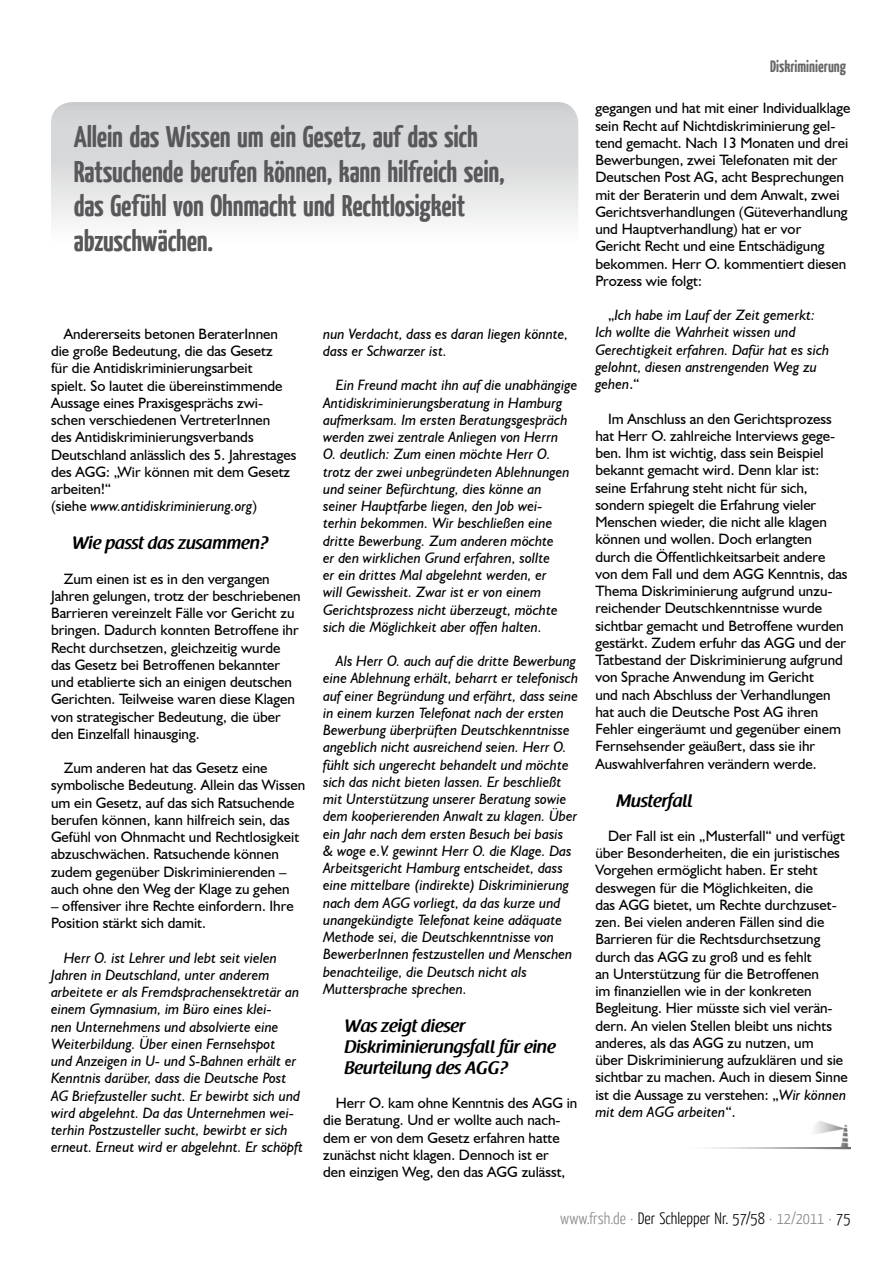
<style>
.page{position:relative;width:893px;height:1263px;background:#fff}
.page>*{position:absolute;margin:0;border:0;box-sizing:border-box;transform-origin:0 0}
.t1{font:700 30px/34.5px "Yanone Kaffeesatz";letter-spacing:-.005em;color:#58585a}
.t2{font:600 18px/21px "Raspoutine";color:#000}
.t3{font:300 16.5px "Yanone Kaffeesatz";color:#000}
.t4{font:700 16.5px "Yanone Kaffeesatz";color:#000}
.t5{font:15px/17.2px "Humanist 521 BT";color:#000}
.t6{font:italic 15px/17.2px "Humanist 521 BT";color:#000}
.s1{font-style:italic}
.s2{font-style:normal}
.s3{color:#87888a}
</style>
<div class="page">
<img style="left:815px;top:1121px;width:35px;height:29px">
<img style="left:709px;top:1147px;width:141px;height:2px">
<svg style="left:51px;top:102px;width:527px;height:119px;background:#dddedf"></svg>
<h1 class="t1" style="left:74px;top:118px;width:432px">Allein das Wissen um ein Gesetz, auf das sich Ratsuchende berufen können, kann hilfreich sein, das Gefühl von Ohnmacht und Rechtlosigkeit abzuschwächen.</h1>
<p class="t5" style="left:51px;top:325px;width:247px;text-indent:13px">Andererseits betonen BeraterInnen die große Bedeutung, die das Gesetz<br>für die Antidiskriminierungsarbeit<br>spielt. So lautet die übereinstimmende Aussage eines Praxisgesprächs zwi&shy;schen verschiedenen VertreterInnen<br>des Antidiskriminierungsverbands Deutschland anlässlich des 5. Jahrestages des AGG: „Wir können mit dem Gesetz arbeiten!“<br>(siehe <span class="s1">www.antidiskriminierung.org</span>)</p>
<p class="t2" style="left:72px;top:533px;width:197px">Wie passt das zusammen?</p>
<p class="t5" style="left:51px;top:570px;width:251px;text-indent:13px">Zum einen ist es in den vergangen Jahren gelungen, trotz der beschriebenen Barrieren vereinzelt Fälle vor Gericht zu bringen. Dadurch konnten Betroffene ihr Recht durchsetzen, gleichzeitig wurde das Gesetz bei Betroffenen bekannter und etablierte sich an einigen deutschen Gerichten. Teilweise waren diese Klagen von strategischer Bedeutung, die über den Einzelfall hinausging.</p>
<p class="t5" style="left:51px;top:759px;width:256px;text-indent:13px">Zum anderen hat das Gesetz eine symbolische Bedeutung. Allein das Wissen um ein Gesetz, auf das sich Ratsuchende berufen können, kann hilfreich sein, das Gefühl von Ohnmacht und Rechtlosigkeit abzuschwächen. Ratsuchende können zudem gegenüber Diskriminierenden – auch ohne den Weg der Klage zu gehen</p>
<p class="t5" style="left:51px;top:897px;width:244px">– offensiver ihre Rechte einfordern. Ihre<br>Position stärkt sich damit.</p>
<p class="t6" style="left:51px;top:949px;width:254px;text-indent:13px">Herr O. ist Lehrer und lebt seit vielen Jahren in Deutschland, unter anderem arbeitete er als Fremdsprachensektretär an einem Gymnasium, im Büro eines klei-<br>nen Unternehmens und absolvierte eine Weiterbildung. Über einen Fernsehspot<br>und Anzeigen in U- und S-Bahnen erhält er Kenntnis darüber, dass die Deutsche Post AG Briefzusteller sucht. Er bewirbt sich und wird abgelehnt. Da das Unternehmen wei&shy;terhin Postzusteller sucht, bewirbt er sich erneut. Erneut wird er abgelehnt. Er schöpft</p>
<p class="t6" style="left:323px;top:325px;width:247px">nun Verdacht, dass es daran liegen könnte, dass er Schwarzer ist.</p>
<p class="t6" style="left:323px;top:376px;width:256px;text-indent:13px">Ein Freund macht ihn auf die unabhängige Antidiskriminierungsberatung in Hamburg aufmerksam. Im ersten Beratungsgespräch werden zwei zentrale Anliegen von Herrn<br>O. deutlich: Zum einen möchte Herr O. trotz der zwei unbegründeten Ablehnungen und seiner Befürchtung, dies könne an seiner Hauptfarbe liegen, den Job wei&shy;terhin bekommen. Wir beschließen eine dritte Bewerbung. Zum anderen möchte<br>er den wirklichen Grund erfahren, sollte<br>er ein drittes Mal abgelehnt werden, er<br>will Gewissheit. Zwar ist er von einem Gerichtsprozess nicht überzeugt, möchte sich die Möglichkeit aber offen halten.</p>
<p class="t6" style="left:323px;top:652px;width:257px;text-indent:13px">Als Herr O. auch auf die dritte Bewerbung eine Ablehnung erhält, beharrt er telefonisch auf einer Begründung und erfährt, dass seine in einem kurzen Telefonat nach der ersten Bewerbung überprüften Deutschkenntnisse angeblich nicht ausreichend seien. Herr O. fühlt sich ungerecht behandelt und möchte sich das nicht bieten lassen. Er beschließt mit Unterstützung unserer Beratung sowie dem kooperierenden Anwalt zu klagen. Über ein Jahr nach dem ersten Besuch bei basis<br>&amp; woge e.V. gewinnt Herr O. die Klage. Das Arbeitsgericht Hamburg entscheidet, dass eine mittelbare (indirekte) Diskriminierung nach dem AGG vorliegt, da das kurze und unangekündigte Telefonat keine adäquate Methode sei, die Deutschkenntnisse von BewerberInnen festzustellen und Menschen benachteilige, die Deutsch nicht als Muttersprache sprechen.</p>
<p class="t2" style="left:344px;top:1016px;width:213px">Was zeigt dieser<br>Diskriminierungsfall für eine<br>Beurteilung des AGG?</p>
<p class="t5" style="left:323px;top:1094px;width:256px;text-indent:13px">Herr O. kam ohne Kenntnis des AGG in die Beratung. Und er wollte auch nach&shy;dem er von dem Gesetz erfahren hatte zunächst nicht klagen. Dennoch ist er<br>den einzigen Weg, den das AGG zulässt,</p>
<p class="t4" style="left:770px;top:55px;width:78px">Diskriminierung</p>
<p class="t5" style="left:595px;top:99px;width:257px">gegangen und hat mit einer Individualklage sein Recht auf Nichtdiskriminierung gel&shy;tend gemacht. Nach 13 Monaten und drei Bewerbungen, zwei Telefonaten mit der Deutschen Post AG, acht Besprechungen mit der Beraterin und dem Anwalt, zwei Gerichtsverhandlungen (Güteverhandlung und Hauptverhandlung) hat er vor Gericht Recht und eine Entschädigung bekommen. Herr O. kommentiert diesen Prozess wie folgt:</p>
<p class="t6" style="left:595px;top:306px;width:235px;text-indent:13px"><span class="s2">„</span>Ich habe im Lauf der Zeit gemerkt:<br>Ich wollte die Wahrheit wissen und<br>Gerechtigkeit erfahren. Dafür hat es sich gelohnt, diesen anstrengenden Weg zu gehen<span class="s2">.“</span></p>
<p class="t5" style="left:595px;top:409px;width:254px;text-indent:13px">Im Anschluss an den Gerichtsprozess hat Herr O. zahlreiche Interviews gege&shy;ben. Ihm ist wichtig, dass sein Beispiel bekannt gemacht wird. Denn klar ist: seine Erfahrung steht nicht für sich, sondern spiegelt die Erfahrung vieler Menschen wieder, die nicht alle klagen können und wollen. Doch erlangten durch die Öffentlichkeitsarbeit andere von dem Fall und dem AGG Kenntnis, das Thema Diskriminierung aufgrund unzu&shy;reichender Deutschkenntnisse wurde sichtbar gemacht und Betroffene wurden gestärkt. Zudem erfuhr das AGG und der Tatbestand der Diskriminierung aufgrund von Sprache Anwendung im Gericht<br>und nach Abschluss der Verhandlungen hat auch die Deutsche Post AG ihren Fehler eingeräumt und gegenüber einem Fernsehsender geäußert, dass sie ihr Auswahlverfahren verändern werde.</p>
<p class="t2" style="left:617px;top:790px;width:78px">Musterfall</p>
<p class="t5" style="left:595px;top:827px;width:254px;text-indent:13px">Der Fall ist ein „Musterfall“ und verfügt über Besonderheiten, die ein juristisches Vorgehen ermöglicht haben. Er steht deswegen für die Möglichkeiten, die<br>das AGG bietet, um Rechte durchzuset&shy;zen. Bei vielen anderen Fällen sind die Barrieren für die Rechtsdurchsetzung durch das AGG zu groß und es fehlt<br>an Unterstützung für die Betroffenen<br>im finanziellen wie in der konkreten Begleitung. Hier müsste sich viel verän&shy;dern. An vielen Stellen bleibt uns nichts anderes, als das AGG zu nutzen, um<br>über Diskriminierung aufzuklären und sie sichtbar zu machen. Auch in diesem Sinne ist die Aussage zu verstehen: „<span class="s1">Wir können mit dem AGG arbeiten</span>“.</p>
<p class="t3" style="left:560px;top:1208px;width:292px"><span class="s3">www.frsh.de ·</span> Der Schlepper Nr. 57/58 <span class="s3">· 12/2011 ·</span> 75</p>
</div>
